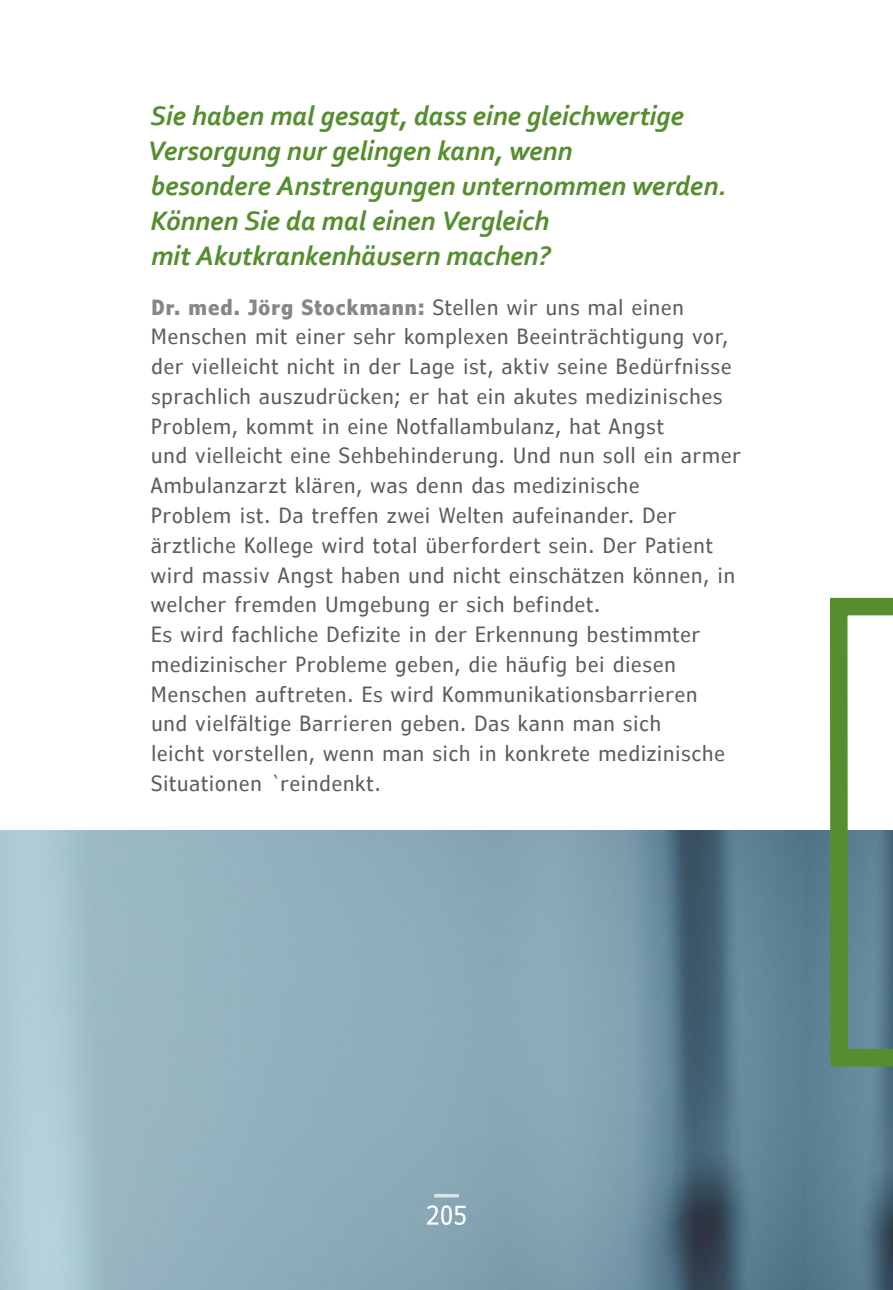
<style>
.page{position:relative;width:893px;height:1290px;background:#fff}
.page>*{position:absolute;margin:0;border:0;box-sizing:border-box;transform-origin:0 0}
.t1{font:italic 700 28px/35px "Corbel";letter-spacing:-.005em;color:#568e2f}
.t2{font:300 condensed 24.5px "Verdana Pro";color:#fff}
.t3{font:condensed 21px/29.8px "Verdana Pro";letter-spacing:.045em;color:#5c5c5b}
.s1{font-weight:700;color:#878787}
</style>
<div class="page">
<img style="left:0;top:831px;width:805px;height:459px">
<img style="left:805px;top:831px;width:88px;height:459px">
<svg style="left:830px;top:598px;width:63px;height:468px"></svg>
<svg style="left:426px;top:1205px;width:40px;height:20px"></svg>
<hr style="left:434px;top:1194px;width:25px;height:3px;background:#fff">
<h4 class="t1" style="left:148px;top:98px;width:580px">Sie haben mal gesagt, dass eine gleichwertige Versorgung nur gelingen kann, wenn<br>besondere Anstrengungen unternommen werden.<br>Können Sie da mal einen Vergleich<br>mit Akutkrankenhäusern machen?</h4>
<p class="t3" style="left:151px;top:292px;width:591px"><span class="s1">Dr. med. Jörg Stockmann:</span> Stellen wir uns mal einen Menschen mit einer sehr komplexen Beeinträchtigung vor, der vielleicht nicht in der Lage ist, aktiv seine Bedürfnisse sprachlich auszudrücken; er hat ein akutes medizinisches Problem, kommt in eine Notfallambulanz, hat Angst<br>und vielleicht eine Sehbehinderung. Und nun soll ein armer Ambulanzarzt klären, was denn das medizinische<br>Problem ist. Da treffen zwei Welten aufeinander. Der ärztliche Kollege wird total überfordert sein. Der Patient wird massiv Angst haben und nicht einschätzen können, in welcher fremden Umgebung er sich befindet.<br>Es wird fachliche Defizite in der Erkennung bestimmter medizinischer Probleme geben, die häufig bei diesen Menschen auftreten. Es wird Kommunikationsbarrieren<br>und vielfältige Barrieren geben. Das kann man sich<br>leicht vorstellen, wenn man sich in konkrete medizinische Situationen `reindenkt.</p>
<p class="t2" style="left:427px;top:1199px;width:41px">205</p>
</div>
